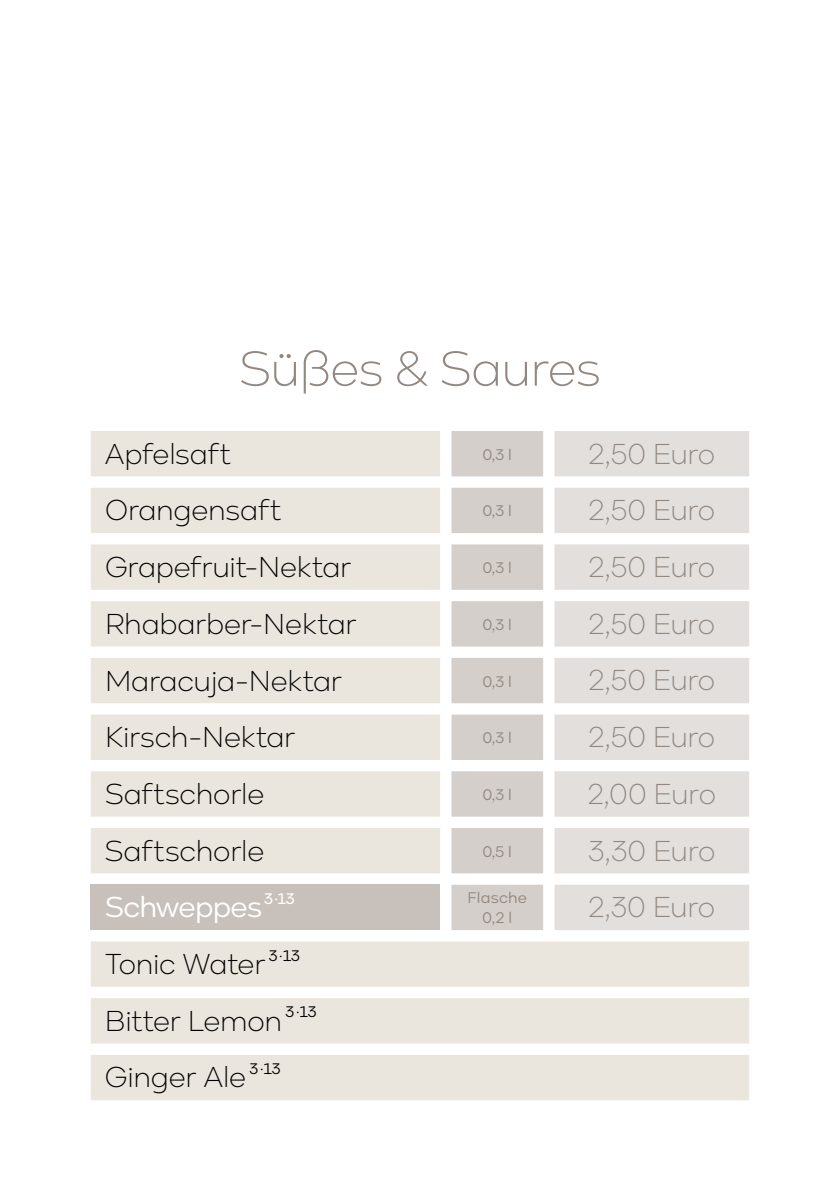
<style>
.page{position:relative;width:840px;height:1191px;background:#fff}
.page>*{position:absolute;margin:0;border:0;box-sizing:border-box;transform-origin:0 0}
.t1{font:300 50.8px "Kinetika";letter-spacing:-.015em;color:#928881}
.t2{font:300 30px "Kinetika";letter-spacing:-.01em;color:#000}
.t3{font:300 30px "Kinetika";letter-spacing:-.025em;color:#928881}
.t4{font:30px "Kinetika";letter-spacing:-.025em;color:#fff}
.t5{font:16px/20px "Kinetika";letter-spacing:.01em;color:#928881;text-align:center}
.t6{font:16px "Kinetika";color:#000}
.t7{font:500 16px "Kinetika";color:#fff}
</style>
<div class="page">
<svg style="left:91px;top:431px;width:657px;height:669px;fill:#ebe6dd"></svg>
<svg style="left:451px;top:431px;width:92px;height:499px;fill:#d5cfcb"></svg>
<svg style="left:554px;top:431px;width:194px;height:499px;fill:#e3dfdc"></svg>
<div style="left:91px;top:884px;width:349px;height:46px;background:#c8c0bb"></div>
<h1 class="t1" style="left:239px;top:340px;width:362px">Süßes &amp; Saures</h1>
<p class="t2" style="left:105px;top:437px;width:127px">Apfelsaft</p>
<p class="t5" style="left:482px;top:444px;width:31px">0,3 l</p>
<p class="t3" style="left:588px;top:437px;width:128px">2,50 Euro</p>
<p class="t2" style="left:105px;top:493px;width:177px">Orangensaft</p>
<p class="t5" style="left:482px;top:501px;width:31px">0,3 l</p>
<p class="t3" style="left:588px;top:493px;width:128px">2,50 Euro</p>
<p class="t2" style="left:105px;top:550px;width:248px">Grapefruit-Nektar</p>
<p class="t5" style="left:482px;top:557px;width:31px">0,3 l</p>
<p class="t3" style="left:588px;top:550px;width:128px">2,50 Euro</p>
<p class="t2" style="left:105px;top:607px;width:253px">Rhabarber-Nektar</p>
<p class="t5" style="left:482px;top:614px;width:31px">0,3 l</p>
<p class="t3" style="left:588px;top:607px;width:128px">2,50 Euro</p>
<p class="t2" style="left:105px;top:664px;width:238px">Maracuja-Nektar</p>
<p class="t5" style="left:482px;top:671px;width:31px">0,3 l</p>
<p class="t3" style="left:588px;top:663px;width:128px">2,50 Euro</p>
<p class="t2" style="left:105px;top:720px;width:192px">Kirsch-Nektar</p>
<p class="t5" style="left:482px;top:728px;width:31px">0,3 l</p>
<p class="t3" style="left:588px;top:720px;width:128px">2,50 Euro</p>
<p class="t2" style="left:105px;top:777px;width:161px">Saftschorle</p>
<p class="t5" style="left:482px;top:784px;width:31px">0,3 l</p>
<p class="t3" style="left:587px;top:777px;width:130px">2,00 Euro</p>
<p class="t2" style="left:105px;top:834px;width:161px">Saftschorle</p>
<p class="t5" style="left:482px;top:841px;width:31px">0,5 l</p>
<p class="t3" style="left:588px;top:834px;width:129px">3,30 Euro</p>
<p class="t4" style="left:105px;top:890px;width:158px">Schweppes</p>
<p class="t7" style="left:264px;top:889px;width:32px">3 ·13</p>
<p class="t5" style="left:467px;top:888px;width:61px">Flasche<br>0,2 l</p>
<p class="t3" style="left:588px;top:890px;width:128px">2,30 Euro</p>
<p class="t2" style="left:105px;top:947px;width:162px">Tonic Water</p>
<p class="t6" style="left:268px;top:946px;width:33px">3 ·13</p>
<p class="t2" style="left:105px;top:1004px;width:179px">Bitter Lemon</p>
<p class="t6" style="left:285px;top:1002px;width:33px">3 ·13</p>
<p class="t2" style="left:105px;top:1060px;width:143px">Ginger Ale</p>
<p class="t6" style="left:249px;top:1059px;width:33px">3 ·13</p>
</div>
